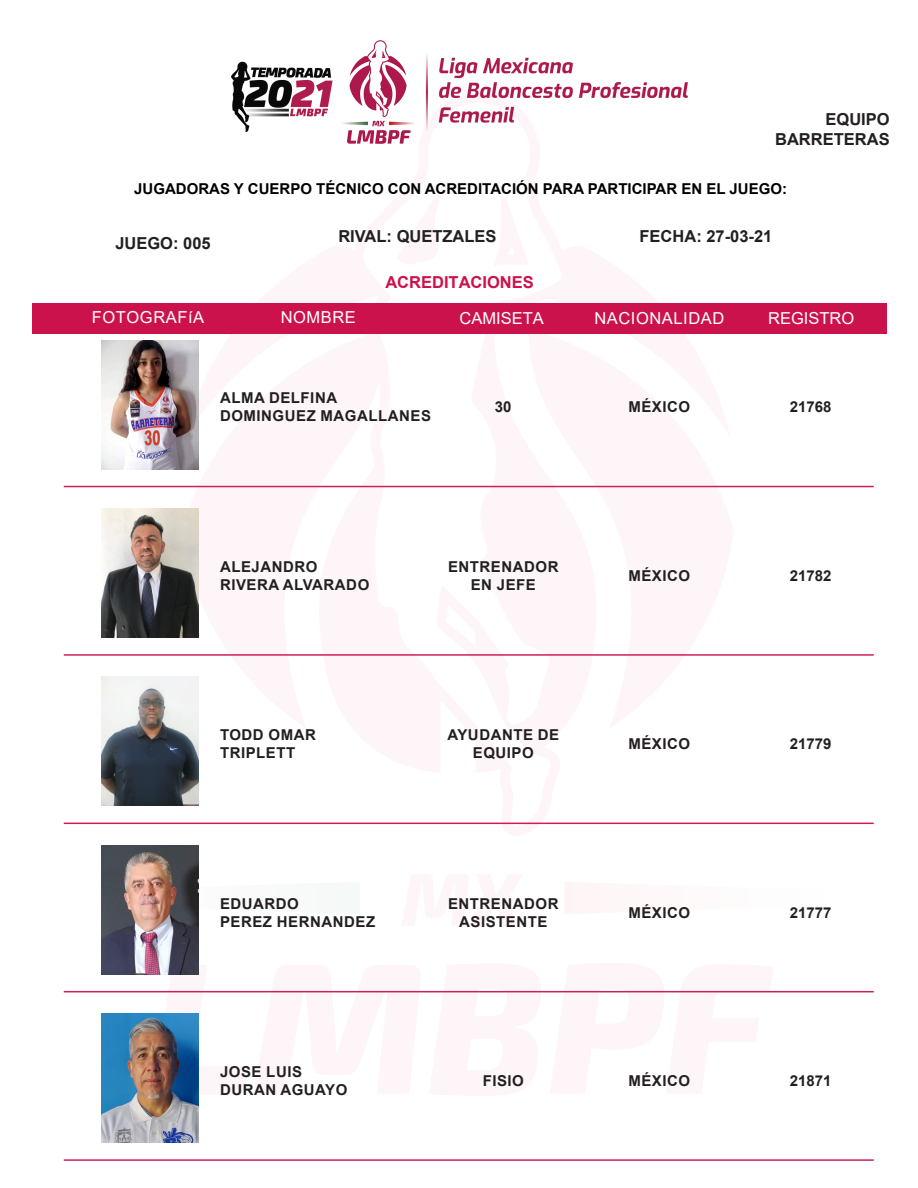
<style>
.page{position:relative;width:918px;height:1188px;background:#fff}
.page>*{position:absolute;margin:0;border:0;box-sizing:border-box;transform-origin:0 0}
.t1{font:700 16.5px/19.8px "Arial";color:#231f20;text-align:right}
.t2{font:16.5px "Arial";letter-spacing:.035em;color:#fff}
.t3{font:16.5px "Arial";color:#fff}
.t4{font:700 16.5px "Arial";color:#cc124c}
.t5{font:700 15px/18px "Arial";letter-spacing:.035em;color:#231f20;text-align:center}
.t6{font:700 15px "Arial";color:#000}
</style>
<div class="page">
<svg style="left:146px;top:952px;width:639px;height:154px"></svg>
<svg style="left:101px;top:871px;width:98px;height:54px"></svg>
<svg style="left:360px;top:485px;width:204px;height:340px"></svg>
<div style="left:32px;top:303px;width:855px;height:31px;background:#cc124c"></div>
<img style="left:232px;top:40px;width:455px;height:104px">
<img style="left:102px;top:340px;width:96px;height:129px">
<hr style="left:64px;top:486px;width:810px;height:1px;background:#cc1f56">
<img style="left:102px;top:509px;width:96px;height:129px">
<hr style="left:64px;top:654px;width:810px;height:2px;background:#cc1f56">
<img style="left:102px;top:677px;width:96px;height:129px">
<hr style="left:64px;top:823px;width:810px;height:1px;background:#cc1f56">
<img style="left:102px;top:845px;width:96px;height:129px">
<hr style="left:64px;top:991px;width:810px;height:1px;background:#cc1f56">
<img style="left:102px;top:1014px;width:96px;height:129px">
<hr style="left:64px;top:1159px;width:810px;height:2px;background:#cc1f56">
<p class="t1" style="left:775px;top:110px;width:116px">EQUIPO<br>BARRETERAS</p>
<p class="t6" style="left:134px;top:178px;width:654px">JUGADORAS Y CUERPO TÉCNICO CON ACREDITACIÓN PARA PARTICIPAR EN EL JUEGO:</p>
<p class="t1" style="left:115px;top:233px;width:97px">JUEGO: 005</p>
<p class="t1" style="left:338px;top:227px;width:160px">RIVAL: QUETZALES</p>
<p class="t1" style="left:640px;top:227px;width:134px">FECHA: 27-03-21</p>
<p class="t4" style="left:385px;top:271px;width:150px">ACREDITACIONES</p>
<p class="t2" style="left:92px;top:306px;width:114px">FOTOGRAFíA</p>
<p class="t2" style="left:281px;top:306px;width:77px">NOMBRE</p>
<p class="t3" style="left:460px;top:307px;width:86px">CAMISETA</p>
<p class="t3" style="left:768px;top:307px;width:88px">REGISTRO</p>
<p class="t2" style="left:594px;top:307px;width:131px">NACIONALIDAD</p>
<p class="t5" style="left:220px;top:389px;width:119px">ALMA DELFINA</p>
<p class="t5" style="left:220px;top:407px;width:213px">DOMINGUEZ MAGALLANES</p>
<p class="t5" style="left:495px;top:398px;width:18px">30</p>
<p class="t5" style="left:628px;top:398px;width:63px">MÉXICO</p>
<p class="t5" style="left:790px;top:398px;width:43px">21768</p>
<p class="t5" style="left:220px;top:558px;width:99px">ALEJANDRO</p>
<p class="t5" style="left:220px;top:576px;width:151px">RIVERA ALVARADO</p>
<p class="t5" style="left:448px;top:558px;width:112px">ENTRENADOR<br>EN JEFE</p>
<p class="t5" style="left:628px;top:567px;width:63px">MÉXICO</p>
<p class="t5" style="left:790px;top:567px;width:43px">21782</p>
<p class="t5" style="left:220px;top:726px;width:97px">TODD OMAR</p>
<p class="t5" style="left:220px;top:744px;width:77px">TRIPLETT</p>
<p class="t5" style="left:220px;top:894px;width:80px">EDUARDO</p>
<p class="t5" style="left:220px;top:912px;width:157px">PEREZ HERNANDEZ</p>
<p class="t5" style="left:220px;top:1063px;width:84px">JOSE LUIS</p>
<p class="t5" style="left:220px;top:1081px;width:129px">DURAN AGUAYO</p>
<p class="t5" style="left:447px;top:726px;width:113px">AYUDANTE DE<br>EQUIPO</p>
<p class="t5" style="left:628px;top:735px;width:63px">MÉXICO</p>
<p class="t5" style="left:790px;top:735px;width:43px">21779</p>
<p class="t5" style="left:448px;top:894px;width:112px">ENTRENADOR<br>ASISTENTE</p>
<p class="t5" style="left:628px;top:903px;width:63px">MÉXICO</p>
<p class="t5" style="left:790px;top:903px;width:43px">21777</p>
<p class="t5" style="left:483px;top:1072px;width:43px">FISIO</p>
<p class="t5" style="left:628px;top:1072px;width:63px">MÉXICO</p>
<p class="t5" style="left:790px;top:1072px;width:43px">21871</p>
</div>
